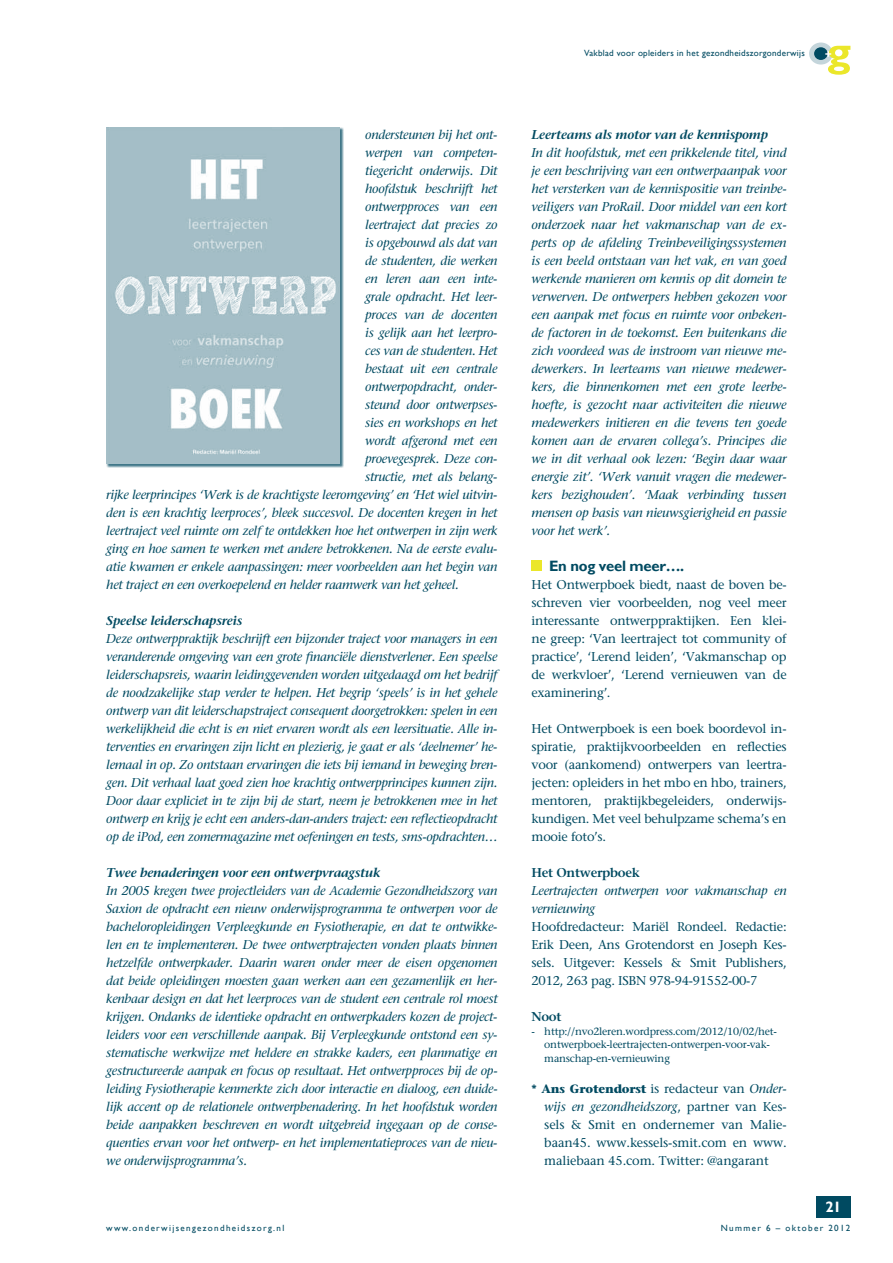
<style>
.page{position:relative;width:893px;height:1263px;background:#fff}
.page>*{position:absolute;margin:0;border:0;box-sizing:border-box;transform-origin:0 0}
.t1{font:700 15px "Gill Sans";letter-spacing:-.02em;color:#004a61}
.t2{font:700 15px "Gill Sans";color:#fff}
.t3{font:italic 12.75px/18px "Stone Serif";letter-spacing:-.02em;color:#004a61;text-align:justify}
.t4{font:12.75px/18px "Stone Serif";letter-spacing:-.02em;color:#004a61;text-align:justify}
.t5{font:italic 600 12.75px "Stone Serif";letter-spacing:-.02em;color:#004a61}
.t6{font:600 12.75px "Stone Serif";letter-spacing:-.02em;color:#004a61}
.t7{font:700 12px "Stone Serif";letter-spacing:-.02em;color:#004a61}
.t8{font:10.5px/13.5px "Stone Serif";letter-spacing:-.02em;color:#004a61}
.t9{font:9px "Gill Sans";letter-spacing:.15em;color:#004a61}
.t10{font:9px "Gill Sans";letter-spacing:.03em;color:#004a61}
.s1{font-weight:400;font-size:12.75px}
.s2{font-weight:400;font-style:italic;font-size:12.75px}
.s3{font-style:italic}
</style>
<div class="page">
<div style="left:531px;top:561px;width:11px;height:10px;background:#ebe72a"></div>
<div style="left:106px;top:128px;width:238px;height:340px;background:#004a61;opacity:.75"></div>
<img style="left:106px;top:128px;width:234px;height:336px">
<div style="left:809px;top:43px;width:24px;height:22px;background:#c4d5db;border-radius:50%"></div>
<div style="left:814px;top:47px;width:14px;height:13px;background:#004a61;border-radius:50%"></div>
<svg style="left:825px;top:46px;width:25px;height:29px"></svg>
<div style="left:816px;top:1196px;width:34px;height:21px;background:#004a61"></div>
<p class="t3" style="left:365px;top:125px;width:134px">ondersteunen bij het ont-</p>
<p class="t3" style="left:365px;top:143px;width:134px">werpen van competen-</p>
<p class="t3" style="left:365px;top:161px;width:134px">tiegericht onderwijs. Dit</p>
<p class="t3" style="left:365px;top:179px;width:134px">hoofdstuk beschrijft het</p>
<p class="t3" style="left:365px;top:197px;width:134px">ontwerpproces van een</p>
<p class="t3" style="left:365px;top:215px;width:134px">leertraject dat precies zo</p>
<p class="t3" style="left:365px;top:233px;width:134px">is opgebouwd als dat van</p>
<p class="t3" style="left:365px;top:252px;width:134px">de studenten, die werken</p>
<p class="t3" style="left:365px;top:270px;width:134px">en leren aan een inte-</p>
<p class="t3" style="left:365px;top:288px;width:134px">grale opdracht. Het leer-</p>
<p class="t3" style="left:365px;top:306px;width:134px">proces van de docenten</p>
<p class="t3" style="left:365px;top:324px;width:134px">is gelijk aan het leerpro-</p>
<p class="t3" style="left:365px;top:342px;width:134px">ces van de studenten. Het</p>
<p class="t3" style="left:365px;top:360px;width:134px">bestaat uit een centrale</p>
<p class="t3" style="left:365px;top:378px;width:134px">ontwerpopdracht, onder-</p>
<p class="t3" style="left:365px;top:396px;width:134px">steund door ontwerpses-</p>
<p class="t3" style="left:365px;top:414px;width:134px">sies en workshops en het</p>
<p class="t3" style="left:365px;top:432px;width:134px">wordt afgerond met een</p>
<p class="t3" style="left:365px;top:450px;width:134px">proevegesprek. Deze con-</p>
<p class="t3" style="left:365px;top:468px;width:134px">structie, met als belang-</p>
<p class="t3" style="left:106px;top:486px;width:393px">rijke leerprincipes ‘Werk is de krachtigste leeromgeving’ en ‘Het wiel uitvin-</p>
<p class="t3" style="left:106px;top:504px;width:393px">den is een krachtig leerproces’, bleek succesvol. De docenten kregen in het</p>
<p class="t3" style="left:106px;top:522px;width:393px">leertraject veel ruimte om zelf te ontdekken hoe het ontwerpen in zijn werk</p>
<p class="t3" style="left:106px;top:540px;width:393px">ging en hoe samen te werken met andere betrokkenen. Na de eerste evalu-</p>
<p class="t3" style="left:106px;top:558px;width:393px">atie kwamen er enkele aanpassingen: meer voorbeelden aan het begin van</p>
<p class="t3" style="left:106px;top:576px;width:354px">het traject en een overkoepelend en helder raamwerk van het geheel.</p>
<p class="t5" style="left:106px;top:613px;width:138px">Speelse leiderschapsreis</p>
<p class="t3" style="left:106px;top:630px;width:393px">Deze ontwerppraktijk beschrijft een bijzonder traject voor managers in een veranderende omgeving van een grote financiële dienstverlener. Een speelse leiderschapsreis, waarin leidinggevenden worden uitgedaagd om het bedrijf de noodzakelijke stap verder te helpen. Het begrip ‘speels’ is in het gehele ontwerp van dit leiderschapstraject consequent doorgetrokken: spelen in een werkelijkheid die echt is en niet ervaren wordt als een leersituatie. Alle in&shy;terventies en ervaringen zijn licht en plezierig, je gaat er als ‘deelnemer’ he&shy;lemaal in op. Zo ontstaan ervaringen die iets bij iemand in beweging bren&shy;gen. Dit verhaal laat goed zien hoe krachtig ontwerpprincipes kunnen zijn.<br>Door daar expliciet in te zijn bij de start, neem je betrokkenen mee in het ontwerp en krijg je echt een anders-dan-anders traject: een reflectieopdracht op de iPod, een zomermagazine met oefeningen en tests, sms-opdrachten…</p>
<p class="t5" style="left:106px;top:865px;width:276px">Twee benaderingen voor een ontwerpvraagstuk</p>
<p class="t3" style="left:106px;top:882px;width:393px">In 2005 kregen twee projectleiders van de Academie Gezondheidszorg van Saxion de opdracht een nieuw onderwijsprogramma te ontwerpen voor de bacheloropleidingen Verpleegkunde en Fysiotherapie, en dat te ontwikke&shy;len en te implementeren. De twee ontwerptrajecten vonden plaats binnen hetzelfde ontwerpkader. Daarin waren onder meer de eisen opgenomen dat beide opleidingen moesten gaan werken aan een gezamenlijk en her&shy;kenbaar design en dat het leerproces van de student een centrale rol moest krijgen. Ondanks de identieke opdracht en ontwerpkaders kozen de project&shy;leiders voor een verschillende aanpak. Bij Verpleegkunde ontstond een sy&shy;stematische werkwijze met heldere en strakke kaders, een planmatige en gestructureerde aanpak en focus op resultaat. Het ontwerpproces bij de op&shy;leiding Fysiotherapie kenmerkte zich door interactie en dialoog, een duide&shy;lijk accent op de relationele ontwerpbenadering. In het hoofdstuk worden beide aanpakken beschreven en wordt uitgebreid ingegaan op de conse&shy;quenties ervan voor het ontwerp- en het implementatieproces van de nieu&shy;we onderwijsprogramma’s.</p>
<p class="t9" style="left:106px;top:1223px;width:180px">www.onderwijsengezondheidszorg.nl</p>
<p class="t10" style="left:584px;top:48px;width:222px">Vakblad voor opleiders in het gezondheidszorgonderwijs</p>
<p class="t5" style="left:531px;top:127px;width:238px">Leerteams als motor van de kennispomp</p>
<p class="t3" style="left:531px;top:143px;width:257px">In dit hoofdstuk, met een prikkelende titel, vind je een beschrijving van een ontwerpaanpak voor het versterken van de kennispositie van treinbe&shy;veiligers van ProRail. Door middel van een kort onderzoek naar het vakmanschap van de ex&shy;perts op de afdeling Treinbeveiligingssystemen is een beeld ontstaan van het vak, en van goed werkende manieren om kennis op dit domein te verwerven. De ontwerpers hebben gekozen voor een aanpak met focus en ruimte voor onbeken&shy;de factoren in de toekomst. Een buitenkans die zich voordeed was de instroom van nieuwe me&shy;dewerkers. In leerteams van nieuwe medewer&shy;kers, die binnenkomen met een grote leerbe&shy;hoefte, is gezocht naar activiteiten die nieuwe medewerkers initieren en die tevens ten goede komen aan de ervaren collega’s. Principes die we in dit verhaal ook lezen: ‘Begin daar waar energie zit’. ‘Werk vanuit vragen die medewer&shy;kers bezighouden’. ‘Maak verbinding tussen mensen op basis van nieuwsgierigheid en passie voor het werk’.</p>
<p class="t1" style="left:549px;top:557px;width:137px">En nog veel meer….</p>
<p class="t4" style="left:531px;top:575px;width:257px">Het Ontwerpboek biedt, naast de boven be&shy;schreven vier voorbeelden, nog veel meer interessante ontwerppraktijken. Een klei&shy;ne greep: ‘Van leertraject tot community of practice’, ‘Lerend leiden’, ‘Vakmanschap op de werkvloer’, ‘Lerend vernieuwen van de examinering’.</p>
<p class="t4" style="left:531px;top:719px;width:257px">Het Ontwerpboek is een boek boordevol in&shy;spiratie, praktijkvoorbeelden en reflecties voor (aankomend) ontwerpers van leertra&shy;jecten: opleiders in het mbo en hbo, trainers, mentoren, praktijkbegeleiders, onderwijs&shy;kundigen. Met veel behulpzame schema’s en mooie foto’s.</p>
<p class="t6" style="left:531px;top:865px;width:110px">Het Ontwerpboek</p>
<p class="t3" style="left:531px;top:882px;width:257px">Leertrajecten ontwerpen voor vakmanschap en vernieuwing</p>
<p class="t4" style="left:531px;top:917px;width:257px">Hoofdredacteur: Mariël Rondeel. Redactie:<br>Erik Deen, Ans Grotendorst en Joseph Kes&shy;sels. Uitgever: Kessels &amp; Smit Publishers, 2012, 263 pag. ISBN 978-94-91552-00-7</p>
<p class="t6" style="left:531px;top:1009px;width:31px">Noot</p>
<p class="t8" style="left:544px;top:1024px;width:234px;text-indent:-13px">- http://nvo2leren.wordpress.com/2012/10/02/het&shy;ontwerpboek-leertrajecten-ontwerpen-voor-vak&shy;manschap-en-vernieuwing</p>
<p class="t7" style="left:531px;top:1081px;width:257px">* Ans Grotendorst <span class="s1">is redacteur van</span> <span class="s2">Onder-</span></p>
<p class="t4" style="left:544px;top:1097px;width:244px"><span class="s3">wijs en gezondheidszorg</span>, partner van Kes&shy;sels &amp; Smit en ondernemer van Malie&shy;baan45. www.kessels-smit.com en www. maliebaan 45.com. Twitter: @angarant</p>
<p class="t2" style="left:825px;top:1198px;width:18px">21</p>
<p class="t9" style="left:721px;top:1223px;width:131px">Nummer 6 – oktober 2012</p>
</div>
